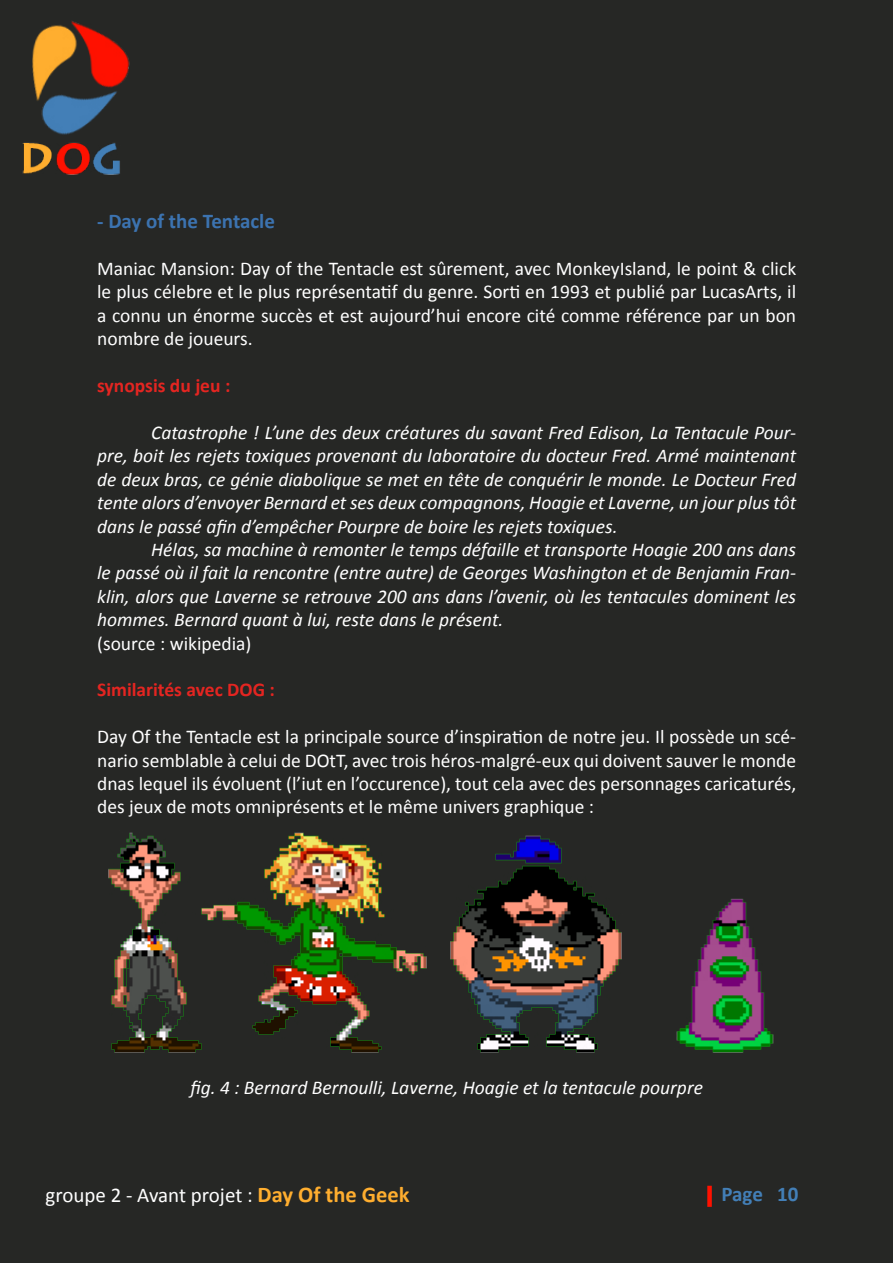
<style>
.page{position:relative;width:893px;height:1263px;background:#262725}
.page>*{position:absolute;margin:0;border:0;box-sizing:border-box;transform-origin:0 0}
.t1{font:21px "Calibri";color:#fff}
.t2{font:700 21px "Calibri";color:#3c73b0}
.t3{font:700 21px "Calibri";letter-spacing:-.005em;color:#437fb7}
.t4{font:italic 19.5px/23.4px "Calibri";color:#fff;text-align:justify}
.t5{font:19.5px/23.4px "Calibri";color:#fff;text-align:justify}
.t6{font:700 19.5px "Calibri";color:#e42521}
.s1{font-weight:700;font-size:22.5px;color:#ffae2f}
</style>
<div class="page">
<img style="left:22px;top:21px;width:108px;height:154px">
<div style="left:707px;top:1186px;width:5px;height:21px;background:#f10"></div>
<img style="left:108px;top:832px;width:666px;height:221px">
<p class="t2" style="left:97px;top:208px;width:179px">- Day of the Tentacle</p>
<p class="t5" style="left:97px;top:256px;width:701px">Maniac Mansion: Day of the Tentacle est sûrement, avec MonkeyIsland, le point &amp; click le plus célebre et le plus représentatif du genre. Sorti en 1993 et publié par LucasArts, il a connu un énorme succès et est aujourd’hui encore cité comme référence par un bon nombre de joueurs.</p>
<p class="t6" style="left:97px;top:373px;width:135px">synopsis du jeu :</p>
<p class="t4" style="left:97px;top:420px;width:701px;text-indent:54px">Catastrophe ! L’une des deux créatures du savant Fred Edison, La Tentacule Pour&shy;pre, boit les rejets toxiques provenant du laboratoire du docteur Fred. Armé maintenant de deux bras, ce génie diabolique se met en tête de conquérir le monde. Le Docteur Fred tente alors d’envoyer Bernard et ses deux compagnons, Hoagie et Laverne, un jour plus tôt dans le passé afin d’empêcher Pourpre de boire les rejets toxiques.</p>
<p class="t4" style="left:97px;top:537px;width:701px;text-indent:54px">Hélas, sa machine à remonter le temps défaille et transporte Hoagie 200 ans dans le passé où il fait la rencontre (entre autre) de Georges Washington et de Benjamin Fran&shy;klin, alors que Laverne se retrouve 200 ans dans l’avenir, où les tentacules dominent les hommes. Bernard quant à lui, reste dans le présent.</p>
<p class="t5" style="left:97px;top:630px;width:156px">(source : wikipedia)</p>
<p class="t6" style="left:97px;top:678px;width:179px">Similarités avec DOG :</p>
<p class="t5" style="left:97px;top:724px;width:701px">Day Of the Tentacle est la principale source d’inspiration de notre jeu. Il possède un scé&shy;nario semblable à celui de DOtT, avec trois héros-malgré-eux qui doivent sauver le monde dnas lequel ils évoluent (l’iut en l’occurence), tout cela avec des personnages caricaturés, des jeux de mots omniprésents et le même univers graphique :</p>
<p class="t4" style="left:190px;top:1075px;width:514px">fig. 4 : Bernard Bernoulli, Laverne, Hoagie et la tentacule pourpre</p>
<p class="t1" style="left:45px;top:1182px;width:366px">groupe 2 - Avant projet : <span class="s1">Day Of the Geek</span></p>
<p class="t3" style="left:721px;top:1181px;width:78px">Page 10</p>
</div>
